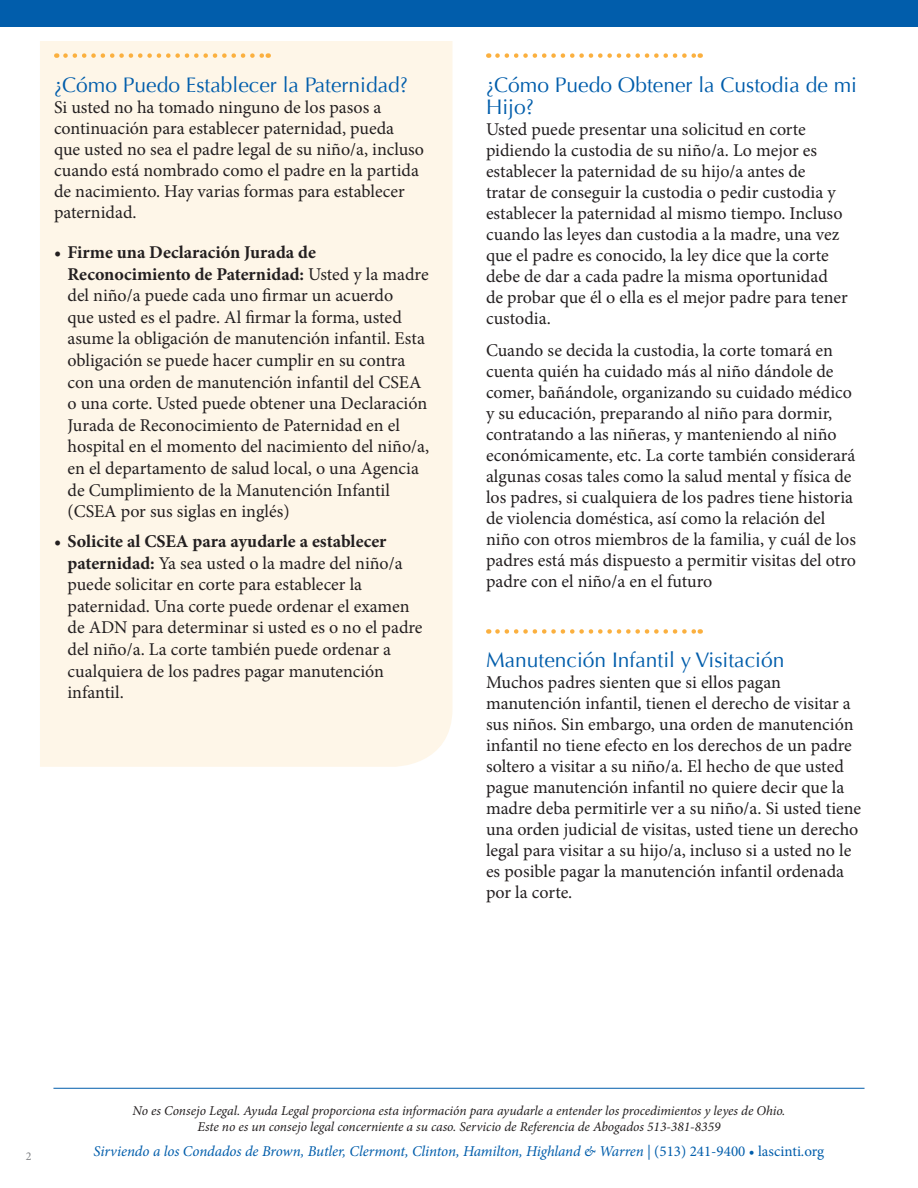
<style>
.page{position:relative;width:918px;height:1188px;background:#fff}
.page>*{position:absolute;margin:0;border:0;box-sizing:border-box;transform-origin:0 0}
.head{font:21px/22.5px "Optima";color:#015dab}
.body{font:18px/21px "Minion Pro";color:#231f20}
.t1{font:italic 15px "Minion Pro";letter-spacing:-.005em;color:#015dab}
.t2{font:italic 13.5px/16.2px "Minion Pro";letter-spacing:-.005em;color:#231f20;text-align:center}
.t3{font:12px "Minion Pro";color:#808285}
.s1{font-weight:700}
.s2{font-style:normal}
</style>
<div class="page">
<div style="left:0;top:0;width:918px;height:27px;background:#015dab"></div>
<hr style="left:53px;top:1088px;width:812px;height:1px;background:#015dab">
<div style="left:40px;top:41px;width:413px;height:726px;background:#fef6e8"></div>
<svg style="left:65px;top:53px;width:204px;height:5px"></svg>
<svg style="left:497px;top:53px;width:204px;height:5px"></svg>
<svg style="left:497px;top:629px;width:204px;height:5px"></svg>
<p class="head" style="left:54px;top:74px;width:356px">¿Cómo Puedo Establecer la Paternidad?</p>
<p class="body" style="left:54px;top:96px;width:372px">Si usted no ha tomado ninguno de los pasos a continuación para establecer paternidad, pueda que usted no sea el padre legal de su niño/a, incluso cuando está nombrado como el padre en la partida de nacimiento. Hay varias formas para establecer paternidad.</p>
<p class="body" style="left:68px;top:242px;width:363px;line-height:21.6px;text-indent:-14px"><span class="s1">• Firme una Declaración Jurada de Reconocimiento de Paternidad:</span> Usted y la madre del niño/a puede cada uno firmar un acuerdo<br>que usted es el padre. Al firmar la forma, usted asume la obligación de manutención infantil. Esta obligación se puede hacer cumplir en su contra con una orden de manutención infantil del CSEA o una corte. Usted puede obtener una Declaración Jurada de Reconocimiento de Paternidad en el hospital en el momento del nacimiento del niño/a, en el departamento de salud local, o una Agencia de Cumplimiento de la Manutención Infantil (CSEA por sus siglas en inglés)</p>
<p class="body" style="left:68px;top:531px;width:357px;line-height:21.6px;text-indent:-14px"><span class="s1">• Solicite al CSEA para ayudarle a establecer paternidad:</span> Ya sea usted o la madre del niño/a puede solicitar en corte para establecer la paternidad. Una corte puede ordenar el examen de ADN para determinar si usted es o no el padre del niño/a. La corte también puede ordenar a cualquiera de los padres pagar manutención infantil.</p>
<p class="head" style="left:486px;top:74px;width:373px">¿Cómo Puedo Obtener la Custodia de mi<br>Hijo?</p>
<p class="body" style="left:486px;top:119px;width:363px">Usted puede presentar una solicitud en corte pidiendo la custodia de su niño/a. Lo mejor es establecer la paternidad de su hijo/a antes de tratar de conseguir la custodia o pedir custodia y establecer la paternidad al mismo tiempo. Incluso cuando las leyes dan custodia a la madre, una vez que el padre es conocido, la ley dice que la corte debe de dar a cada padre la misma oportunidad de probar que él o ella es el mejor padre para tener custodia.</p>
<p class="body" style="left:486px;top:340px;width:372px">Cuando se decida la custodia, la corte tomará en cuenta quién ha cuidado más al niño dándole de comer, bañándole, organizando su cuidado médico y su educación, preparando al niño para dormir, contratando a las niñeras, y manteniendo al niño económicamente, etc. La corte también considerará algunas cosas tales como la salud mental y física de los padres, si cualquiera de los padres tiene historia de violencia doméstica, así como la relación del niño con otros miembros de la familia, y cuál de los padres está más dispuesto a permitir visitas del otro padre con el niño/a en el futuro</p>
<p class="head" style="left:486px;top:649px;width:300px">Manutención Infantil y Visitación</p>
<p class="body" style="left:486px;top:672px;width:377px">Muchos padres sienten que si ellos pagan manutención infantil, tienen el derecho de visitar a sus niños. Sin embargo, una orden de manutención infantil no tiene efecto en los derechos de un padre soltero a visitar a su niño/a. El hecho de que usted pague manutención infantil no quiere decir que la madre deba permitirle ver a su niño/a. Si usted tiene una orden judicial de visitas, usted tiene un derecho legal para visitar a su hijo/a, incluso si a usted no le es posible pagar la manutención infantil ordenada por la corte.</p>
<p class="t3" style="left:26px;top:1148px;width:7px">2</p>
<p class="t2" style="left:133px;top:1103px;width:654px">No es Consejo Legal. Ayuda Legal proporciona esta información para ayudarle a entender los procedimientos y leyes de Ohio.<br>Este no es un consejo legal concerniente a su caso. Servicio de Referencia de Abogados 513-381-8359</p>
<p class="t1" style="left:94px;top:1141px;width:732px">Sirviendo a los Condados de Brown, Butler, Clermont, Clinton, Hamilton, Highland &amp; Warren | <span class="s2">(513) 241-9400 • lascinti.org</span></p>
</div>
